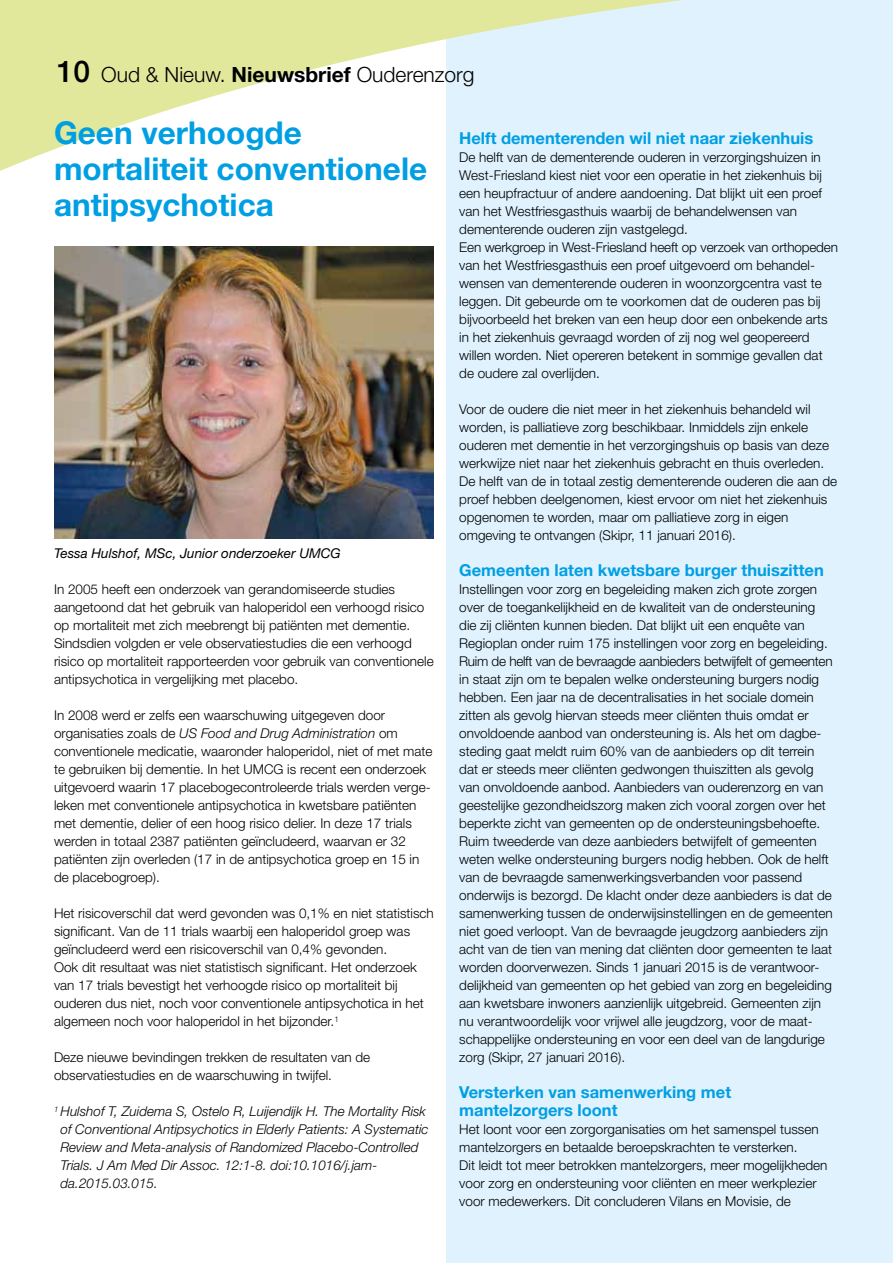
<style>
.page{position:relative;width:893px;height:1263px;background:#fff}
.page>*{position:absolute;margin:0;border:0;box-sizing:border-box;transform-origin:0 0}
.t1{font:700 31.5px/36px "Helvetica Neue LT Std";color:#009fe3}
.t2{font:300 21px "Helvetica Neue LT Std";color:#000}
.t3{font:700 16.5px/18px "Helvetica Neue LT Std";color:#009fe3}
.t4{font:300 13.5px/18px "Helvetica Neue LT Std";color:#000}
.t5{font:italic 300 13.5px/18px "Helvetica Neue LT Std";color:#000}
.t6{font:italic 13.5px "Helvetica Neue LT Std";color:#000}
.s1{font-weight:500;font-size:30px}
.s2{font-weight:700}
.s3{font-style:italic}
</style>
<div class="page">
<div style="left:446px;top:0;width:447px;height:1263px;background:#dff2fd"></div>
<svg style="left:0;top:0;width:681px;height:171px"></svg>
<img style="left:54px;top:247px;width:380px;height:291px">
<h2 class="t2" style="left:57px;top:62px;width:419px"><span class="s1">10</span> Oud &amp; Nieuw. <span class="s2">Nieuwsbrief</span> Ouderenzorg</h2>
<h1 class="t1" style="left:54px;top:114px;width:375px">Geen verhoogde mortaliteit conventionele antipsychotica</h1>
<p class="t6" style="left:54px;top:545px;width:288px">Tessa Hulshof, MSc, Junior onderzoeker UMCG</p>
<p class="t4" style="left:54px;top:580px;width:381px">In 2005 heeft een onderzoek van gerandomiseerde studies aangetoond dat het gebruik van haloperidol een verhoogd risico op mortaliteit met zich meebrengt bij patiënten met dementie.<br>Sindsdien volgden er vele observatiestudies die een verhoogd risico op mortaliteit rapporteerden voor gebruik van conventionele antipsychotica in vergelijking met placebo.</p>
<p class="t4" style="left:54px;top:706px;width:380px">In 2008 werd er zelfs een waarschuwing uitgegeven door organisaties zoals de <span class="s3">US Food and Drug Administration</span> om conventionele medicatie, waaronder haloperidol, niet of met mate te gebruiken bij dementie. In het UMCG is recent een onderzoek uitgevoerd waarin 17 placebogecontroleerde trials werden verge&shy;leken met conventionele antipsychotica in kwetsbare patiënten met dementie, delier of een hoog risico delier. In deze 17 trials werden in totaal 2387 patiënten geïncludeerd, waarvan er 32 patiënten zijn overleden (17 in de antipsychotica groep en 15 in de placebogroep).</p>
<p class="t4" style="left:54px;top:904px;width:381px">Het risicoverschil dat werd gevonden was 0,1% en niet statistisch significant. Van de 11 trials waarbij een haloperidol groep was geïncludeerd werd een risicoverschil van 0,4% gevonden.<br>Ook dit resultaat was niet statistisch significant. Het onderzoek van 17 trials bevestigt het verhoogde risico op mortaliteit bij ouderen dus niet, noch voor conventionele antipsychotica in het algemeen noch voor haloperidol in het bijzonder.<sup>1</sup></p>
<p class="t4" style="left:54px;top:1048px;width:318px">Deze nieuwe bevindingen trekken de resultaten van de observatiestudies en de waarschuwing in twijfel.</p>
<p class="t5" style="left:61px;top:1102px;width:370px;text-indent:-7px"><sup>1</sup> Hulshof T, Zuidema S, Ostelo R, Luijendijk H. The Mortality Risk of Conventional Antipsychotics in Elderly Patients: A Systematic Review and Meta-analysis of Randomized Placebo-Controlled Trials. J Am Med Dir Assoc. 12:1-8. doi:10.1016/j.jam&shy;da.2015.03.015.</p>
<p class="t3" style="left:459px;top:129px;width:356px">Helft dementerenden wil niet naar ziekenhuis</p>
<p class="t4" style="left:459px;top:148px;width:380px">De helft van de dementerende ouderen in verzorgingshuizen in West-Friesland kiest niet voor een operatie in het ziekenhuis bij een heupfractuur of andere aandoening. Dat blijkt uit een proef van het Westfriesgasthuis waarbij de behandelwensen van dementerende ouderen zijn vastgelegd.<br>Een werkgroep in West-Friesland heeft op verzoek van orthopeden van het Westfriesgasthuis een proef uitgevoerd om behandel&shy;wensen van dementerende ouderen in woonzorgcentra vast te leggen. Dit gebeurde om te voorkomen dat de ouderen pas bij bijvoorbeeld het breken van een heup door een onbekende arts in het ziekenhuis gevraagd worden of zij nog wel geopereerd willen worden. Niet opereren betekent in sommige gevallen dat de oudere zal overlijden.</p>
<p class="t4" style="left:459px;top:400px;width:379px">Voor de oudere die niet meer in het ziekenhuis behandeld wil worden, is palliatieve zorg beschikbaar. Inmiddels zijn enkele ouderen met dementie in het verzorgingshuis op basis van deze werkwijze niet naar het ziekenhuis gebracht en thuis overleden.<br>De helft van de in totaal zestig dementerende ouderen die aan de proef hebben deelgenomen, kiest ervoor om niet het ziekenhuis opgenomen te worden, maar om palliatieve zorg in eigen omgeving te ontvangen (Skipr, 11 januari 2016).</p>
<p class="t3" style="left:459px;top:561px;width:366px">Gemeenten laten kwetsbare burger thuiszitten</p>
<p class="t4" style="left:459px;top:580px;width:375px">Instellingen voor zorg en begeleiding maken zich grote zorgen over de toegankelijkheid en de kwaliteit van de ondersteuning die zij cliënten kunnen bieden. Dat blijkt uit een enquête van Regioplan onder ruim 175 instellingen voor zorg en begeleiding.<br>Ruim de helft van de bevraagde aanbieders betwijfelt of gemeenten in staat zijn om te bepalen welke ondersteuning burgers nodig hebben. Een jaar na de decentralisaties in het sociale domein zitten als gevolg hiervan steeds meer cliënten thuis omdat er onvoldoende aanbod van ondersteuning is. Als het om dagbe&shy;steding gaat meldt ruim 60% van de aanbieders op dit terrein dat er steeds meer cliënten gedwongen thuiszitten als gevolg van onvoldoende aanbod. Aanbieders van ouderenzorg en van geestelijke gezondheidszorg maken zich vooral zorgen over het beperkte zicht van gemeenten op de ondersteuningsbehoefte.<br>Ruim tweederde van deze aanbieders betwijfelt of gemeenten weten welke ondersteuning burgers nodig hebben. Ook de helft van de bevraagde samenwerkingsverbanden voor passend onderwijs is bezorgd. De klacht onder deze aanbieders is dat de samenwerking tussen de onderwijsinstellingen en de gemeenten niet goed verloopt. Van de bevraagde jeugdzorg aanbieders zijn acht van de tien van mening dat cliënten door gemeenten te laat worden doorverwezen. Sinds 1 januari 2015 is de verantwoor&shy;delijkheid van gemeenten op het gebied van zorg en begeleiding aan kwetsbare inwoners aanzienlijk uitgebreid. Gemeenten zijn nu verantwoordelijk voor vrijwel alle jeugdzorg, voor de maat&shy;schappelijke ondersteuning en voor een deel van de langdurige zorg (Skipr, 27 januari 2016).</p>
<p class="t3" style="left:459px;top:1083px;width:273px">Versterken van samenwerking met mantelzorgers loont</p>
<p class="t4" style="left:459px;top:1120px;width:370px">Het loont voor een zorgorganisaties om het samenspel tussen mantelzorgers en betaalde beroepskrachten te versterken.<br>Dit leidt tot meer betrokken mantelzorgers, meer mogelijkheden voor zorg en ondersteuning voor cliënten en meer werkplezier voor medewerkers. Dit concluderen Vilans en Movisie, de</p>
</div>
